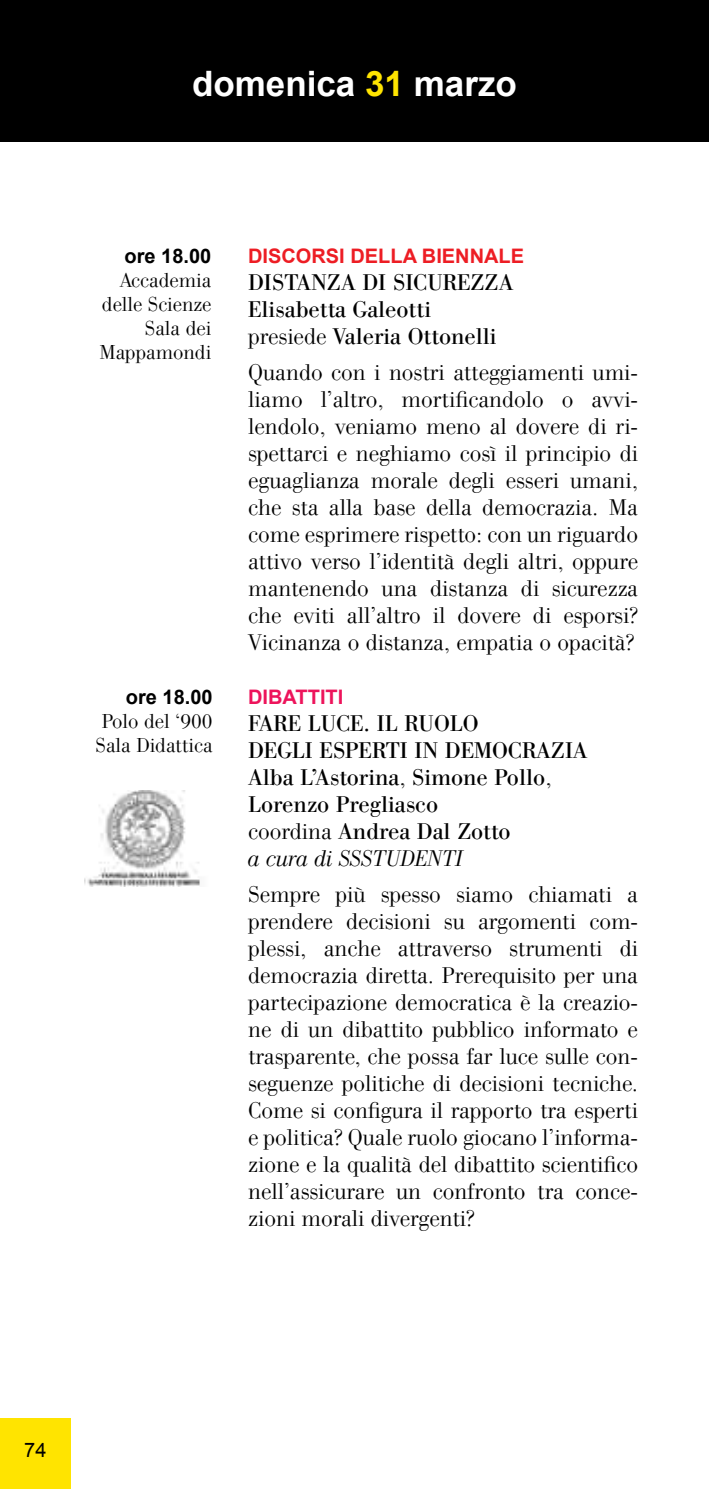
<style>
.page{position:relative;width:709px;height:1489px;background:#fff}
.page>*{position:absolute;margin:0;border:0;box-sizing:border-box;transform-origin:0 0}
.t1{font:700 35px "Arial";color:#fff}
.t2{font:300 22.5px/27px "WTC Our Bodoni";color:#000;text-align:justify}
.t3{font:22.5px/27px "WTC Our Bodoni";color:#000}
.t4{font:300 20px/24px "WTC Our Bodoni";color:#000;text-align:right}
.t5{font:700 20px "Arial";color:#ed1d24}
.t6{font:700 20px "Arial";color:#000}
.t7{font:700 20px "Arial";color:#ed145b}
.t8{font:20px "Arial";color:#000}
.s1{color:#ffe400}
.s2{font-weight:300}
.s3{font-weight:300;font-style:italic}
</style>
<div class="page">
<div style="left:0;top:0;width:709px;height:142px;background:#000"></div>
<img style="left:84px;top:790px;width:116px;height:96px">
<h1 class="t1" style="left:192px;top:59px;width:326px">domenica <span class="s1">31</span> marzo</h1>
<p class="t6" style="left:124px;top:241px;width:88px">ore 18.00</p>
<p class="t4" style="left:99px;top:268px;width:113px">Accademia delle Scienze<br>Sala dei<br>Mappamondi</p>
<p class="t6" style="left:126px;top:682px;width:88px">ore 18.00</p>
<p class="t4" style="left:96px;top:709px;width:119px;text-align:center">Polo del ‘900<br>Sala Didattica</p>
<p class="t5" style="left:248px;top:241px;width:277px">DISCORSI DELLA BIENNALE</p>
<p class="t3" style="left:248px;top:269px;width:267px">DISTANZA DI SICUREZZA<br>Elisabetta Galeotti <span class="s2">presiede</span> Valeria Ottonelli</p>
<p class="t2" style="left:248px;top:359px;width:391px">Quando con i nostri atteggiamenti umi&shy;liamo l’altro, mortificandolo o avvi&shy;lendolo, veniamo meno al dovere di ri&shy;spettarci e neghiamo così il principio di eguaglianza morale degli esseri umani, che sta alla base della democrazia. Ma come esprimere rispetto: con un riguardo attivo verso l’identità degli altri, oppure mantenendo una distanza di sicurezza che eviti all’altro il dovere di esporsi?<br>Vicinanza o distanza, empatia o opacità?</p>
<p class="t7" style="left:248px;top:682px;width:97px">DIBATTITI</p>
<p class="t3" style="left:248px;top:710px;width:341px">FARE LUCE. IL RUOLO<br>DEGLI ESPERTI IN DEMOCRAZIA<br>Alba L’Astorina<span class="s2">,</span> Simone Pollo<span class="s2">,<br></span>Lorenzo Pregliasco<br><span class="s2">coordina</span> Andrea Dal Zotto<br><span class="s3">a cura di SSSTUDENTI</span></p>
<p class="t2" style="left:248px;top:881px;width:391px">Sempre più spesso siamo chiamati a prendere decisioni su argomenti com&shy;plessi, anche attraverso strumenti di democrazia diretta. Prerequisito per una partecipazione democratica è la creazio&shy;ne di un dibattito pubblico informato e trasparente, che possa far luce sulle con&shy;seguenze politiche di decisioni tecniche.<br>Come si configura il rapporto tra esperti e politica? Quale ruolo giocano l’informa&shy;zione e la qualità del dibattito scientifico nell’assicurare un confronto tra conce&shy;zioni morali divergenti?</p>
<p class="t8" style="left:24px;top:1435px;width:24px">74</p>
</div>
